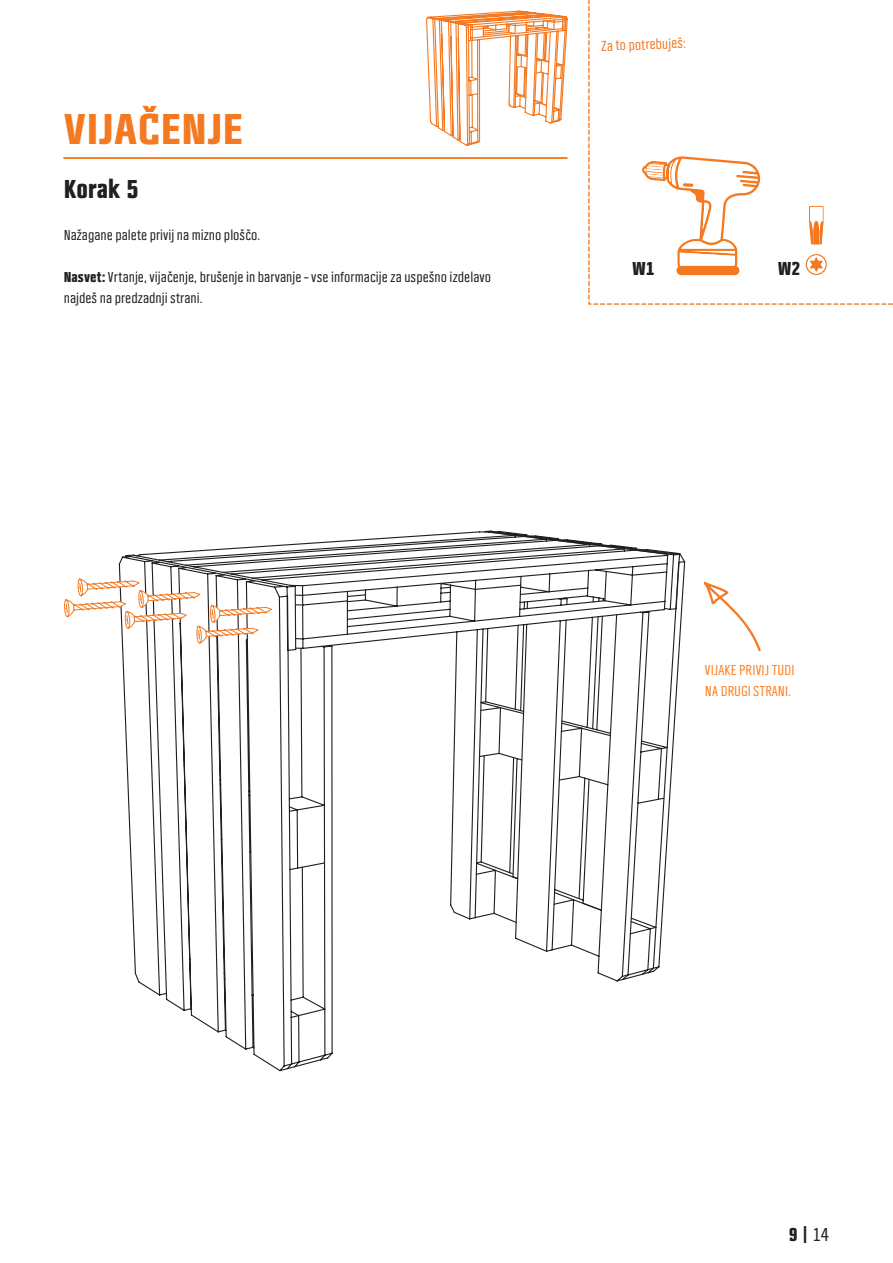
<style>
.page{position:relative;width:893px;height:1263px;background:#fff}
.page>*{position:absolute;margin:0;border:0;box-sizing:border-box;transform-origin:0 0}
.t1{font:700 45px "Obi Sans ML";color:#f47921}
.t2{font:700 27px "Obi Condensed CEOP";color:#231f20}
.t3{font:700 19.5px "Obi Condensed CEOP";color:#231f20}
.t4{font:15px/21px "Obi Condensed CEOP";color:#231f20}
.t5{font:15px/21px "Obi Condensed CEOP";color:#ff7e21}
.t6{font:15px "Obi Condensed CEOP";color:#f47921}
.s1{font-weight:700}
.s2{font-weight:400}
</style>
<div class="page">
<hr style="left:64px;top:157px;width:503px;height:2px;background:#f47921">
<svg style="left:118px;top:554px;width:215px;height:518px"></svg>
<svg style="left:136px;top:530px;width:550px;height:466px"></svg>
<svg style="left:64px;top:578px;width:209px;height:66px"></svg>
<svg style="left:703px;top:581px;width:58px;height:71px"></svg>
<svg style="left:588px;top:0;width:305px;height:305px"></svg>
<svg style="left:426px;top:10px;width:142px;height:136px"></svg>
<h1 class="t1" style="left:64px;top:103px;width:181px">VIJAČENJE</h1>
<h2 class="t2" style="left:64px;top:174px;width:77px">Korak 5</h2>
<p class="t4" style="left:64px;top:225px;width:198px">Nažagane palete privij na mizno ploščo.</p>
<p class="t4" style="left:64px;top:267px;width:429px"><span class="s1">Nasvet:</span> Vrtanje, vijačenje, brušenje in barvanje – vse informacije za uspešno izdelavo najdeš na predzadnji strani.</p>
<p class="t6" style="left:601px;top:38px;width:86px;rotate:-2deg">Za to potrebuješ:</p>
<h3 class="t3" style="left:632px;top:258px;width:24px">W1</h3>
<h3 class="t3" style="left:778px;top:258px;width:24px">W2</h3>
<p class="t5" style="left:705px;top:659px;width:91px">VIJAKE PRIVIJ TUDI<br>NA DRUGI STRANI.</p>
<h3 class="t3" style="left:789px;top:1224px;width:42px">9|<span class="s2">14</span></h3>
</div>
